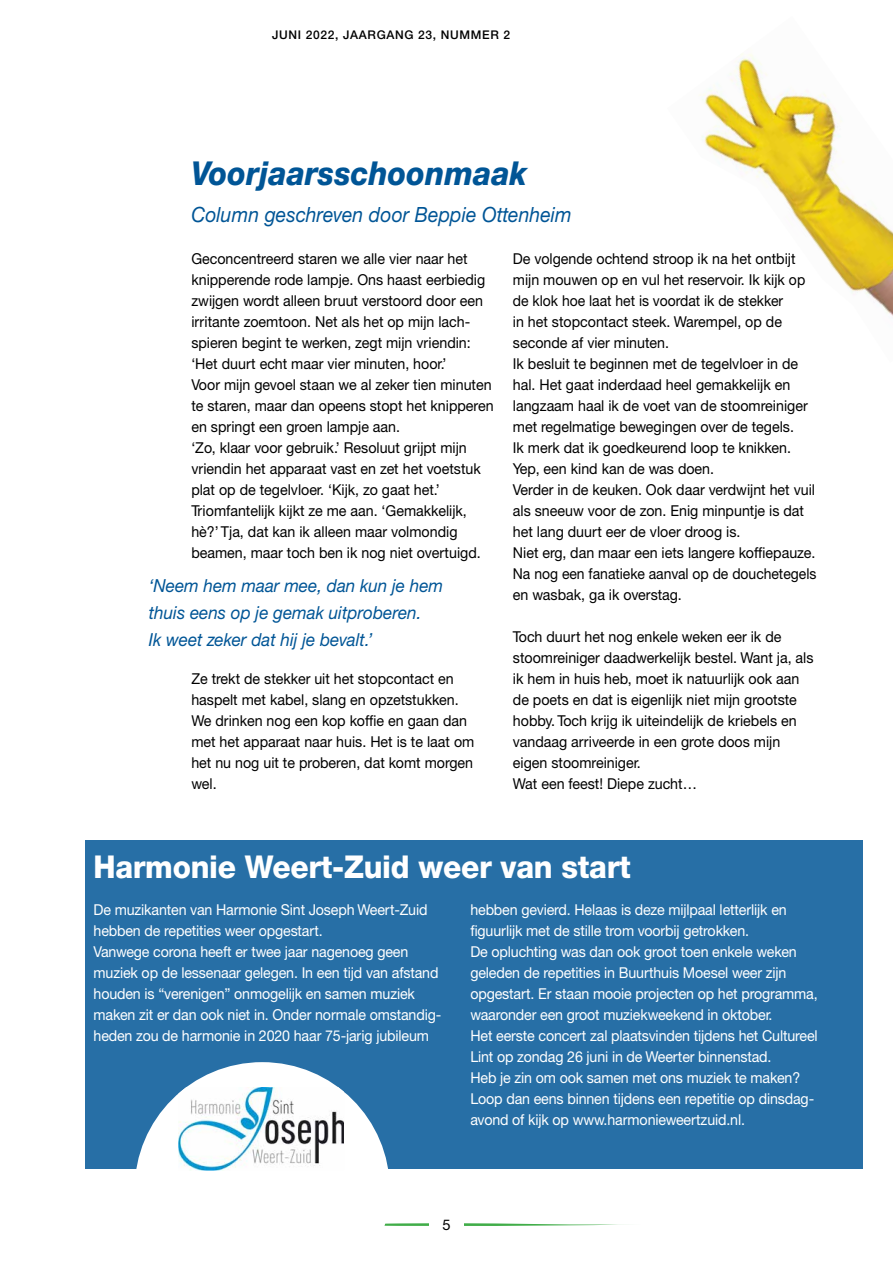
<style>
.page{position:relative;width:893px;height:1263px;background:#fff}
.page>*{position:absolute;margin:0;border:0;box-sizing:border-box;transform-origin:0 0}
.t1{font:italic 800 33px "Helvetica Neue CE";letter-spacing:.005em;color:#005596;scale:.92 1}
.t2{font:800 31.5px "Helvetica Neue CE";letter-spacing:-.01em;color:#fff;scale:.95 1}
.t3{font:italic 21px "Helvetica Neue CE";letter-spacing:.005em;color:#005596;scale:.92 1}
.t4{font:italic 18px/27px "Helvetica Neue CE";color:#005596;scale:.95 1}
.t5{font:15px/21px "Helvetica Neue CE";color:#000;scale:.95 1}
.t6{font:15px/21px "Helvetica Neue CE";letter-spacing:-.01em;color:#fff;scale:.95 1}
.t7{font:14.7px "Helvetica Neue CE";color:#000}
.t8{font:500 12px "Helvetica Neue CE";letter-spacing:.055em;color:#000}
</style>
<div class="page">
<div style="left:85px;top:840px;width:777px;height:329px;background:#276fa6"></div>
<svg style="left:390px;top:1223px;width:232px;height:3px"></svg>
<div style="left:429px;top:1212px;width:34px;height:36px;background:#fff"></div>
<svg style="left:136px;top:1062px;width:254px;height:164px"></svg>
<img style="left:178px;top:1087px;width:166px;height:83px">
<img style="left:699px;top:53px;width:194px;height:263px">
<p class="t8" style="left:272px;top:28px;width:81px">juni 2022, JAARGANG</p>
<p class="t8" style="left:418px;top:28px;width:34px">23, NUMMER</p>
<p class="t8" style="left:504px;top:28px;width:8px">2</p>
<h1 class="t1" style="left:191px;top:153px;width:366px">Voorjaarsschoonmaak</h1>
<h3 class="t3" style="left:191px;top:202px;width:415px">Column geschreven door Beppie Ottenheim</h3>
<p class="t5" style="left:191px;top:248px;width:320px">Geconcentreerd staren we alle vier naar het knipperende rode lampje. Ons haast eerbiedig zwijgen wordt alleen bruut verstoord door een irritante zoemtoon. Net als het op mijn lach&shy;spieren begint te werken, zegt mijn vriendin: ‘Het duurt echt maar vier minuten, hoor.’<br>Voor mijn gevoel staan we al zeker tien minuten te staren, maar dan opeens stopt het knipperen en springt een groen lampje aan.<br>‘Zo, klaar voor gebruik.’ Resoluut grijpt mijn vriendin het apparaat vast en zet het voetstuk plat op de tegelvloer. ‘Kijk, zo gaat het.’ Triomfantelijk kijkt ze me aan. ‘Gemakkelijk, hè?’ Tja, dat kan ik alleen maar volmondig beamen, maar toch ben ik nog niet overtuigd.</p>
<p class="t4" style="left:149px;top:572px;width:311px">‘Neem hem maar mee, dan kun je hem thuis eens op je gemak uitproberen.<br>Ik weet zeker dat hij je bevalt.’</p>
<p class="t5" style="left:191px;top:668px;width:299px">Ze trekt de stekker uit het stopcontact en haspelt met kabel, slang en opzetstukken.<br>We drinken nog een kop koffie en gaan dan met het apparaat naar huis. Het is te laat om het nu nog uit te proberen, dat komt morgen wel.</p>
<p class="t5" style="left:513px;top:248px;width:321px">De volgende ochtend stroop ik na het ontbijt mijn mouwen op en vul het reservoir. Ik kijk op de klok hoe laat het is voordat ik de stekker<br>in het stopcontact steek. Warempel, op de seconde af vier minuten.<br>Ik besluit te beginnen met de tegelvloer in de hal. Het gaat inderdaad heel gemakkelijk en langzaam haal ik de voet van de stoomreiniger met regelmatige bewegingen over de tegels.<br>Ik merk dat ik goedkeurend loop te knikken.<br>Yep, een kind kan de was doen.<br>Verder in de keuken. Ook daar verdwijnt het vuil als sneeuw voor de zon. Enig minpuntje is dat het lang duurt eer de vloer droog is.<br>Niet erg, dan maar een iets langere koffiepauze.<br>Na nog een fanatieke aanval op de douchetegels en wasbak, ga ik overstag.</p>
<p class="t5" style="left:513px;top:626px;width:318px">Toch duurt het nog enkele weken eer ik de stoomreiniger daadwerkelijk bestel. Want ja, als ik hem in huis heb, moet ik natuurlijk ook aan de poets en dat is eigenlijk niet mijn grootste hobby. Toch krijg ik uiteindelijk de kriebels en vandaag arriveerde in een grote doos mijn eigen stoomreiniger.<br>Wat een feest! Diepe zucht…</p>
<h2 class="t2" style="left:94px;top:848px;width:567px">Harmonie Weert-Zuid weer van start</h2>
<p class="t6" style="left:94px;top:899px;width:368px">De muzikanten van Harmonie Sint Joseph Weert-Zuid hebben de repetities weer opgestart.<br>Vanwege corona heeft er twee jaar nagenoeg geen muziek op de lessenaar gelegen. In een tijd van afstand houden is “verenigen” onmogelijk en samen muziek maken zit er dan ook niet in. Onder normale omstandig&shy;heden zou de harmonie in 2020 haar 75-jarig jubileum</p>
<p class="t6" style="left:470px;top:899px;width:367px">hebben gevierd. Helaas is deze mijlpaal letterlijk en figuurlijk met de stille trom voorbij getrokken.<br>De opluchting was dan ook groot toen enkele weken geleden de repetities in Buurthuis Moesel weer zijn opgestart. Er staan mooie projecten op het programma, waaronder een groot muziekweekend in oktober.<br>Het eerste concert zal plaatsvinden tijdens het Cultureel Lint op zondag 26 juni in de Weerter binnenstad.<br>Heb je zin om ook samen met ons muziek te maken?<br>Loop dan eens binnen tijdens een repetitie op dinsdag&shy;avond of kijk op www.harmonieweertzuid.nl.</p>
<p class="t7" style="left:442px;top:1216px;width:10px">5</p>
</div>
